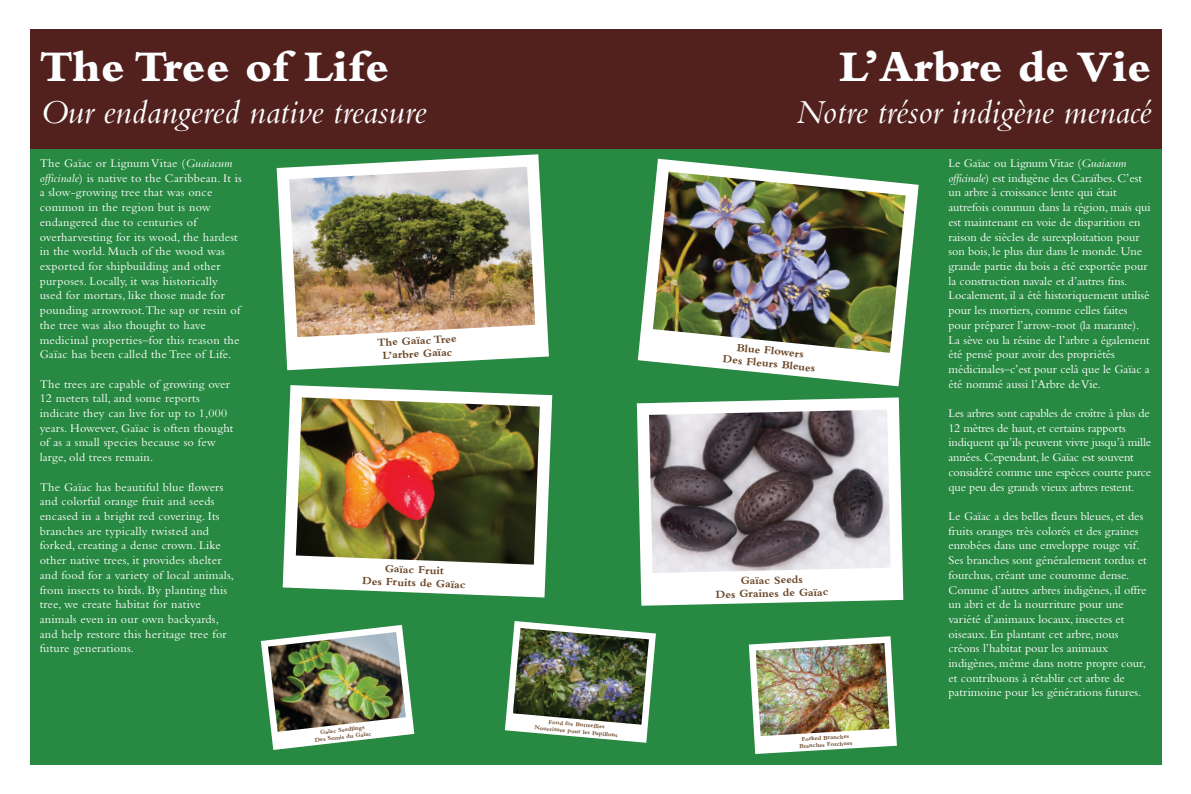
<style>
.page{position:relative;width:1191px;height:794px;background:#fff}
.page>*{position:absolute;margin:0;border:0;box-sizing:border-box;transform-origin:0 0}
.t1{font:800 45.5px "Bembo";color:#fdfeff}
.t2{font:italic 35px "Bembo";color:#fdfeff}
.t3{font:12.25px/14.7px "Bembo";color:#fff}
.t4{font:12.25px/14.7px "Bembo";letter-spacing:.02em;color:#fff}
.t5{font:700 11.38px/13px "Bembo";color:#6c482a;text-align:center}
.t6{font:700 6.16px/7px "Bembo";color:#6c482a;text-align:center}
.s1{font-style:italic}
</style>
<div class="page">
<div style="left:30px;top:30px;width:1131px;height:734px;background:#288942"></div>
<div style="left:30px;top:30px;width:1131px;height:119px;background:#53211d"></div>
<svg style="left:638px;top:159px;width:280px;height:227px"></svg>
<img style="left:653px;top:172px;width:252px;height:181px">
<svg style="left:277px;top:154px;width:272px;height:216px;fill:#fff"></svg>
<img style="left:289px;top:167px;width:246px;height:170px">
<svg style="left:637px;top:397px;width:266px;height:209px;background:#dcece1"></svg>
<img style="left:649px;top:409px;width:241px;height:164px">
<svg style="left:283px;top:385px;width:269px;height:212px;fill:#fff"></svg>
<img style="left:296px;top:397px;width:244px;height:167px">
<svg style="left:505px;top:621px;width:151px;height:121px"></svg>
<img style="left:513px;top:628px;width:136px;height:96px">
<svg style="left:749px;top:636px;width:148px;height:118px"></svg>
<img style="left:755px;top:643px;width:134px;height:93px">
<svg style="left:261px;top:625px;width:153px;height:125px"></svg>
<img style="left:268px;top:632px;width:138px;height:100px">
<h1 class="t1" style="left:40px;top:41px;width:351px">The Tree of Life</h1>
<h2 class="t2" style="left:40px;top:92px;width:388px">Our endangered native treasure</h2>
<p class="t4" style="left:40px;top:156px;width:204px">The Gaïac or Lignum Vitae (<span class="s1">Guaiacum officinale</span>) is native to the Caribbean. It is a slow-growing tree that was once common in the region but is now endangered due to centuries of overharvesting for its wood, the hardest in the world. Much of the wood was exported for shipbuilding and other purposes. Locally, it was historically used for mortars, like those made for pounding arrowroot.The sap or resin of the tree was also thought to have medicinal properties–for this reason the Gaïac has been called the Tree of Life.</p>
<p class="t4" style="left:40px;top:376px;width:195px">The trees are capable of growing over 12 meters tall, and some reports indicate they can live for up to 1,000 years. However, Gaïac is often thought of as a small species because so few large, old trees remain.</p>
<p class="t4" style="left:40px;top:479px;width:196px">The Gaïac has beautiful blue flowers and colorful orange fruit and seeds encased in a bright red covering. Its branches are typically twisted and forked, creating a dense crown. Like other native trees, it provides shelter and food for a variety of local animals, from insects to birds. By planting this tree, we create habitat for native animals even in our own backyards, and help restore this heritage tree for future generations.</p>
<p class="t5" style="left:377px;top:336px;width:81px;rotate:-3deg">The Gaïac Tree<br>L’arbre Gaïac</p>
<p class="t5" style="left:363px;top:561px;width:105px;rotate:2deg">Gaïac Fruit<br>Des Fruits de Gaïac</p>
<p class="t6" style="left:314px;top:729px;width:58px;rotate:-7deg">Gaïac Seedlings<br>Des Semis du Gaïac</p>
<p class="t6" style="left:535px;top:717px;width:85px;rotate:5deg">Food for Butterflies<br>Nourriture pour les Papillons</p>
<h1 class="t1" style="left:839px;top:41px;width:313px">L’Arbre de Vie</h1>
<h2 class="t2" style="left:796px;top:92px;width:357px">Notre trésor indigène menacé</h2>
<p class="t5" style="left:725px;top:339px;width:94px;rotate:6deg">Blue Flowers<br>Des Fleurs Bleues</p>
<p class="t5" style="left:715px;top:574px;width:114px;rotate:-1deg">Gaïac Seeds<br>Des Graines de Gaïac</p>
<p class="t6" style="left:798px;top:735px;width:55px;rotate:-3deg">Forked Branches<br>Branches Forchues</p>
<p class="t3" style="left:948px;top:156px;width:204px">Le Gaïac ou Lignum Vitae (<span class="s1">Guaiacum officinale</span>) est indigène des Caraïbes. C’est un arbre à croissance lente qui était autrefois commun dans la région, mais qui est maintenant en voie de disparition en raison de siècles de surexploitation pour son bois, le plus dur dans le monde. Une grande partie du bois a été exportée pour la construction navale et d’autres fins.<br>Localement, il a été historiquement utilisé pour les mortiers, comme celles faites pour préparer l’arrow-root (la marante).<br>La sève ou la résine de l’arbre a également été pensé pour avoir des propriétés médicinales–c’est pour celà que le Gaïac a été nommé aussi l’Arbre de Vie.</p>
<p class="t3" style="left:948px;top:405px;width:204px">Les arbres sont capables de croître à plus de 12 mètres de haut, et certains rapports indiquent qu’ils peuvent vivre jusqu’à mille années. Cependant, le Gaïac est souvent considéré comme une espèces courte parce que peu des grands vieux arbres restent.</p>
<p class="t3" style="left:948px;top:508px;width:200px">Le Gaïac a des belles fleurs bleues, et des fruits oranges très colorés et des graines enrobées dans une enveloppe rouge vif.<br>Ses branches sont généralement tordus et fourchus, créant une couronne dense.<br>Comme d’autres arbres indigènes, il offre un abri et de la nourriture pour une variété d’animaux locaux, insectes et oiseaux. En plantant cet arbre, nous créons l’habitat pour les animaux indigènes, même dans notre propre cour, et contribuons à rétablir cet arbre de patrimoine pour les générations futures.</p>
</div>
